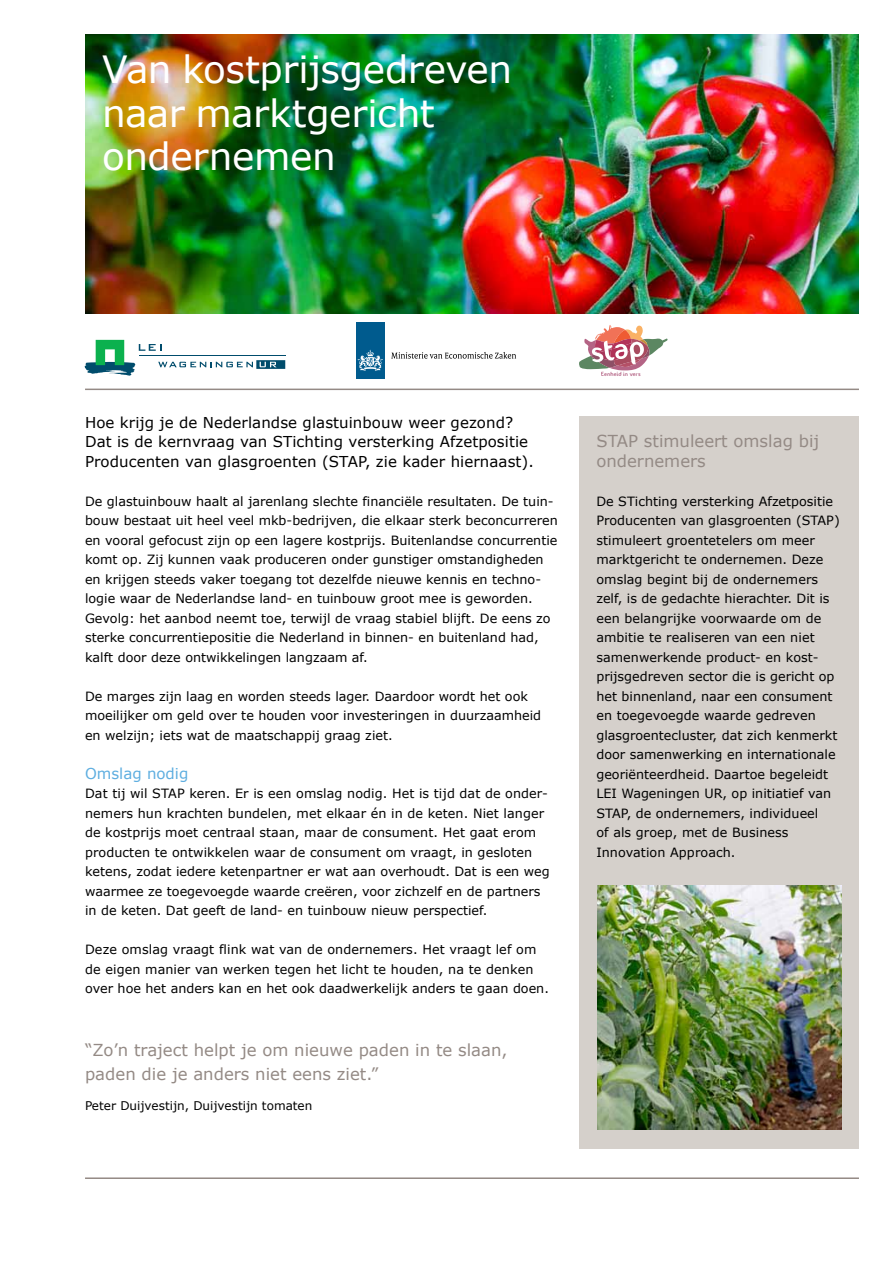
<style>
.page{position:relative;width:893px;height:1263px;background:#fff}
.page>*{position:absolute;margin:0;border:0;box-sizing:border-box;transform-origin:0 0}
.t1{font:37.5px/43.5px "Verdana";letter-spacing:-.01em;color:#fff}
.t2{font:16.5px/24px "Verdana";color:#948a85}
.t3{font:15px/19.5px "Verdana";letter-spacing:.005em;color:#000}
.t4{font:15px "Verdana";color:#5eaee0}
.t5{font:12.75px/19.5px "Verdana";color:#000}
.t6{font:12px "Verdana";color:#000}
.t7{font:6px "Fontastique Fontastique";letter-spacing:.02em;color:#b46485}
</style>
<div class="page">
<hr style="left:85px;top:389px;width:774px;height:1px;background:#948a85">
<hr style="left:85px;top:1177px;width:774px;height:2px;background:#948a85">
<img style="left:85px;top:34px;width:774px;height:280px">
<div style="left:356px;top:323px;width:29px;height:56px;background:#005b8e"></div>
<svg style="left:358px;top:350px;width:25px;height:21px"></svg>
<svg style="left:391px;top:352px;width:125px;height:7px"></svg>
<svg style="left:579px;top:325px;width:89px;height:45px"></svg>
<svg style="left:84px;top:340px;width:201px;height:36px"></svg>
<div style="left:579px;top:416px;width:280px;height:733px;background:#d5d0cb"></div>
<img style="left:597px;top:885px;width:245px;height:245px">
<h1 class="t1" style="left:102px;top:47px;width:412px">Van kostprijsgedreven naar marktgericht ondernemen</h1>
<p class="t3" style="left:85px;top:412px;width:450px">Hoe krijg je de Nederlandse glastuinbouw weer gezond?<br>Dat is de kernvraag van STichting versterking Afzetpositie<br>Producenten van glasgroenten (STAP, zie kader hiernaast).</p>
<p class="t5" style="left:85px;top:491px;width:474px">De glastuinbouw haalt al jarenlang slechte financiële resultaten. De tuin&shy;bouw bestaat uit heel veel mkb-bedrijven, die elkaar sterk beconcurreren en vooral gefocust zijn op een lagere kostprijs. Buitenlandse concurrentie komt op. Zij kunnen vaak produceren onder gunstiger omstandigheden en krijgen steeds vaker toegang tot dezelfde nieuwe kennis en techno&shy;logie waar de Nederlandse land- en tuinbouw groot mee is geworden.<br>Gevolg: het aanbod neemt toe, terwijl de vraag stabiel blijft. De eens zo sterke concurrentiepositie die Nederland in binnen- en buitenland had, kalft door deze ontwikkelingen langzaam af.</p>
<p class="t5" style="left:85px;top:686px;width:458px">De marges zijn laag en worden steeds lager. Daardoor wordt het ook moeilijker om geld over te houden voor investeringen in duurzaamheid en welzijn; iets wat de maatschappij graag ziet.</p>
<p class="t4" style="left:85px;top:763px;width:105px">Omslag nodig</p>
<p class="t5" style="left:85px;top:784px;width:466px">Dat tij wil STAP keren. Er is een omslag nodig. Het is tijd dat de onder&shy;nemers hun krachten bundelen, met elkaar én in de keten. Niet langer de kostprijs moet centraal staan, maar de consument. Het gaat erom producten te ontwikkelen waar de consument om vraagt, in gesloten ketens, zodat iedere ketenpartner er wat aan overhoudt. Dat is een weg waarmee ze toegevoegde waarde creëren, voor zichzelf en de partners in de keten. Dat geeft de land- en tuinbouw nieuw perspectief.</p>
<p class="t5" style="left:85px;top:939px;width:465px">Deze omslag vraagt flink wat van de ondernemers. Het vraagt lef om de eigen manier van werken tegen het licht te houden, na te denken over hoe het anders kan en het ook daadwerkelijk anders te gaan doen.</p>
<p class="t2" style="left:85px;top:1038px;width:424px">“Zo’n traject helpt je om nieuwe paden in te slaan, paden die je anders niet eens ziet.”</p>
<p class="t6" style="left:85px;top:1097px;width:229px">Peter Duijvestijn, Duijvestijn tomaten</p>
<p class="t7" style="left:601px;top:371px;width:41px">Eenheid in vers</p>
<p class="t2" style="left:596px;top:431px;width:224px;line-height:19.5px">STAP stimuleert omslag bij ondernemers</p>
<p class="t5" style="left:596px;top:491px;width:245px">De STichting versterking Afzetpositie Producenten van glasgroenten (STAP) stimuleert groentetelers om meer marktgericht te ondernemen. Deze omslag begint bij de ondernemers zelf, is de gedachte hierachter. Dit is een belangrijke voorwaarde om de ambitie te realiseren van een niet samenwerkende product- en kost&shy;prijsgedreven sector die is gericht op het binnenland, naar een consument en toegevoegde waarde gedreven glasgroentecluster, dat zich kenmerkt door samenwerking en internationale georiënteerdheid. Daartoe begeleidt LEI Wageningen UR, op initiatief van STAP, de ondernemers, individueel<br>of als groep, met de Business Innovation Approach.</p>
</div>
